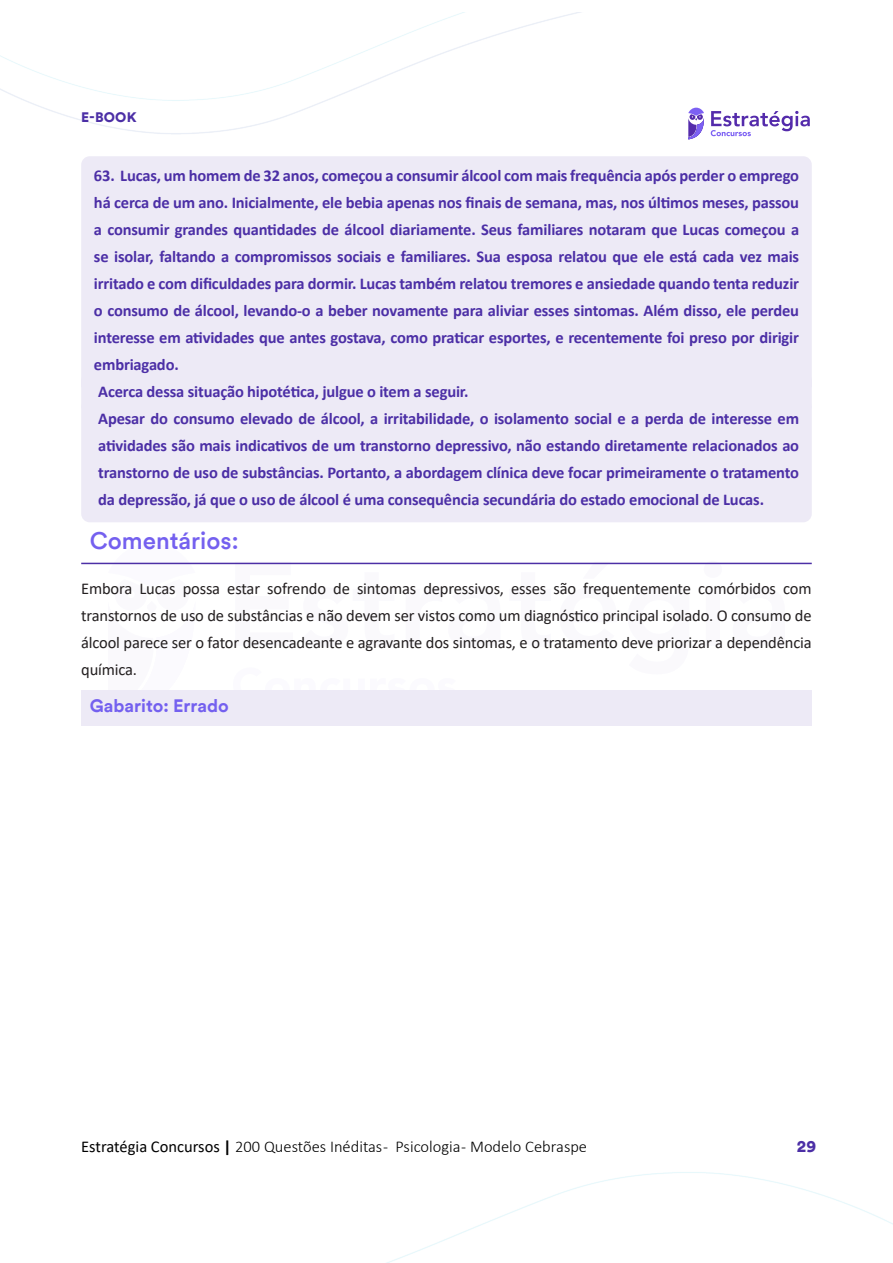
<style>
.page{position:relative;width:893px;height:1263px;background:#fff}
.page>*{position:absolute;margin:0;border:0;box-sizing:border-box;transform-origin:0 0}
.t1{font:500 24px "Circular XXTT";color:#7460ef}
.t2{font:700 18px "Circular XXTT";color:#7460ef}
.t3{font:700 16.5px/27px "Calibri";letter-spacing:-.01em;color:#4c2fa6}
.t4{font:16.5px/27px "Calibri";letter-spacing:-.01em;color:#231f20;text-align:justify}
.t5{font:300 16.5px "Calibri";color:#000}
.t6{font:900 16.5px "Circular XXTT";color:#4c2fa6}
.t7{font:900 13.8px "Circular XXTT";color:#4c2fa6}
.s1{font-weight:400}
.s2{font-weight:700}
</style>
<div class="page">
<img style="left:389px;top:1172px;width:504px;height:90px">
<img style="left:0;top:12px;width:797px;height:128px">
<svg style="left:108px;top:562px;width:87px;height:3px"></svg>
<svg style="left:235px;top:562px;width:58px;height:3px"></svg>
<svg style="left:559px;top:562px;width:58px;height:3px"></svg>
<svg style="left:704px;top:562px;width:18px;height:3px"></svg>
<div style="left:81px;top:156px;width:731px;height:222px;background:#edeaf6"></div>
<div style="left:81px;top:372px;width:731px;height:42px;background:#edeaf6;border-radius:9px"></div>
<div style="left:81px;top:399px;width:731px;height:123px;background:#edeaf6;border-radius:9px"></div>
<hr style="left:81px;top:563px;width:731px;height:1px;background:#4c2fa6">
<div style="left:81px;top:690px;width:731px;height:35px;background:#edeaf6"></div>
<svg style="left:688px;top:108px;width:16px;height:31px"></svg>
<svg style="left:711px;top:111px;width:99px;height:25px"></svg>
<p class="t7" style="left:81px;top:108px;width:57px">E-BOOK</p>
<p class="t3" style="left:94px;top:162px;width:707px">63. Lucas, um homem de 32 anos, começou a consumir álcool com mais frequência após perder o emprego há cerca de um ano. Inicialmente, ele bebia apenas nos finais de semana, mas, nos últimos meses, passou a consumir grandes quantidades de álcool diariamente. Seus familiares notaram que Lucas começou a se isolar, faltando a compromissos sociais e familiares. Sua esposa relatou que ele está cada vez mais irritado e com dificuldades para dormir. Lucas também relatou tremores e ansiedade quando tenta reduzir o consumo de álcool, levando-o a beber novamente para aliviar esses sintomas. Além disso, ele perdeu interesse em atividades que antes gostava, como praticar esportes, e recentemente foi preso por dirigir embriagado.<br>Acerca dessa situação hipotética, julgue o item a seguir.<br>Apesar do consumo elevado de álcool, a irritabilidade, o isolamento social e a perda de interesse em atividades são mais indicativos de um transtorno depressivo, não estando diretamente relacionados ao transtorno de uso de substâncias. Portanto, a abordagem clínica deve focar primeiramente o tratamento da depressão, já que o uso de álcool é uma consequência secundária do estado emocional de Lucas.</p>
<h1 class="t1" style="left:90px;top:524px;width:150px">Comentários:</h1>
<p class="t4" style="left:81px;top:574px;width:732px">Embora Lucas possa estar sofrendo de sintomas depressivos, esses são frequentemente comórbidos com transtornos de uso de substâncias e não devem ser vistos como um diagnóstico principal isolado. O consumo de álcool parece ser o fator desencadeante e agravante dos sintomas, e o tratamento deve priorizar a dependência química.</p>
<p class="t2" style="left:90px;top:694px;width:140px">Gabarito: Errado</p>
<p class="t5" style="left:81px;top:1136px;width:507px"><span class="s1">Estratégia Concursos</span> <span class="s2">|</span> 200 Questões Inéditas - Psicologia - Modelo Cebraspe</p>
<p class="t6" style="left:797px;top:1135px;width:21px">29</p>
</div>
